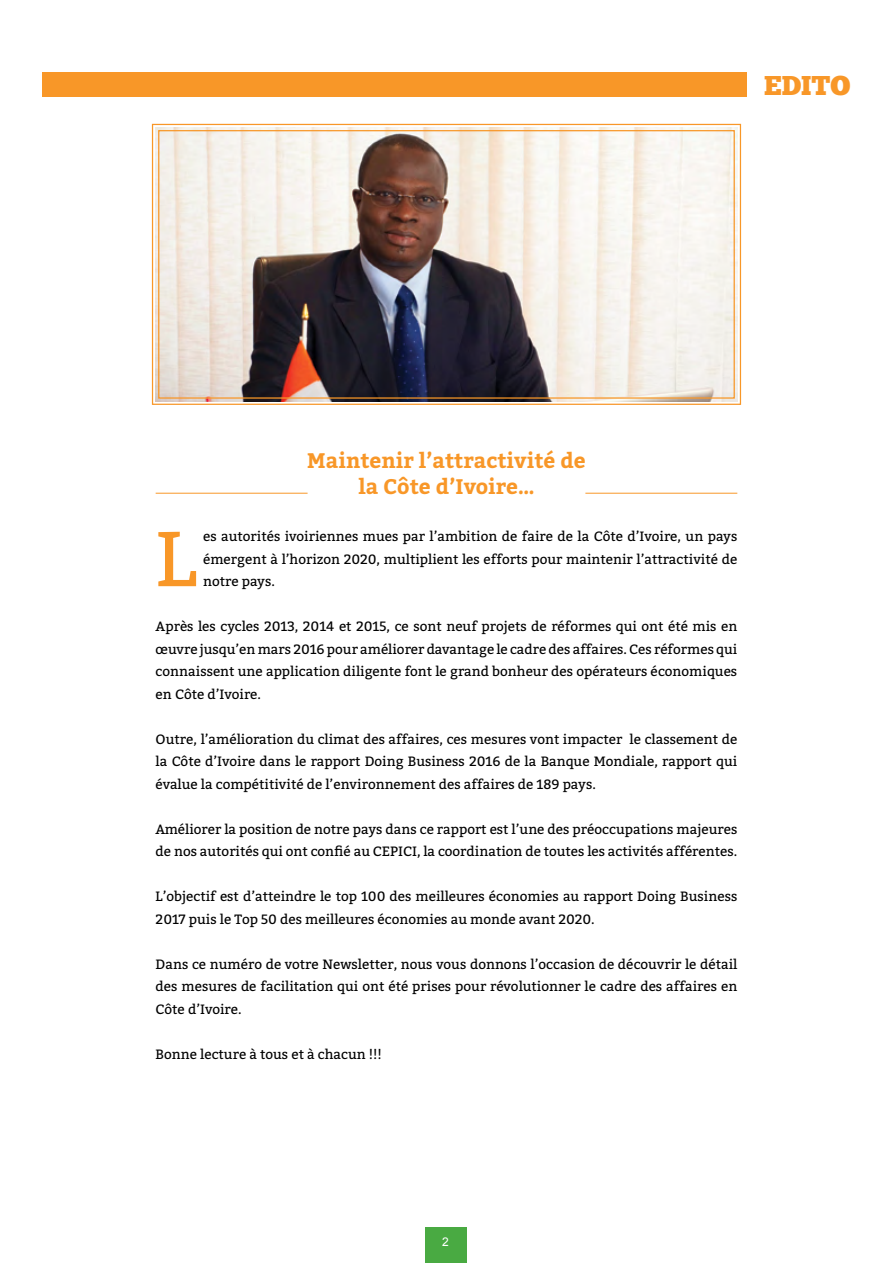
<style>
.page{position:relative;width:893px;height:1263px;background:#fff}
.page>*{position:absolute;margin:0;border:0;box-sizing:border-box;transform-origin:0 0}
.t1{font:77.85px "Bitter";color:#f89728}
.t2{font:27px "Chunk Five Ex";color:#f89728}
.t3{font:700 21px "Bitter";color:#f89728}
.t4{font:13.5px/22.5px "Bitter";color:#000;text-align:justify}
.t5{font:12px "Arial";color:#fff}
</style>
<div class="page">
<svg style="left:151px;top:123px;width:591px;height:282px"></svg>
<div style="left:158px;top:130px;width:577px;height:269px;border:1px solid #f89728"></div>
<hr style="left:585px;top:493px;width:152px;height:1px;background:#f89728">
<hr style="left:156px;top:493px;width:152px;height:1px;background:#f89728">
<div style="left:43px;top:72px;width:704px;height:25px;background:#f89728"></div>
<div style="left:426px;top:1227px;width:41px;height:36px;background:#49aa42"></div>
<p class="t2" style="left:764px;top:65px;width:88px">EDITO</p>
<p class="t3" style="left:307px;top:445px;width:280px">Maintenir l’attractivité de</p>
<p class="t3" style="left:358px;top:470px;width:177px">la Côte d’Ivoire…</p>
<p class="t1" style="left:156px;top:503px;width:43px">L</p>
<p class="t4" style="left:203px;top:525px;width:536px">es autorités ivoiriennes mues par l’ambition de faire de la Côte d’Ivoire, un pays émergent à l’horizon 2020, multiplient les efforts pour maintenir l’attractivité de notre pays.</p>
<p class="t4" style="left:156px;top:615px;width:583px">Après les cycles 2013, 2014 et 2015, ce sont neuf projets de réformes qui ont été mis en œuvre jusqu’en mars 2016 pour améliorer davantage le cadre des affaires. Ces réformes qui connaissent une application diligente font le grand bonheur des opérateurs économiques en Côte d’Ivoire.</p>
<p class="t4" style="left:156px;top:727px;width:583px">Outre, l’amélioration du climat des affaires, ces mesures vont impacter le classement de la Côte d’Ivoire dans le rapport Doing Business 2016 de la Banque Mondiale, rapport qui évalue la compétitivité de l’environnement des affaires de 189 pays.</p>
<p class="t4" style="left:156px;top:817px;width:583px">Améliorer la position de notre pays dans ce rapport est l’une des préoccupations majeures de nos autorités qui ont confié au CEPICI, la coordination de toutes les activités afférentes.</p>
<p class="t4" style="left:156px;top:885px;width:583px">L’objectif est d’atteindre le top 100 des meilleures économies au rapport Doing Business<br>2017 puis le Top 50 des meilleures économies au monde avant 2020.</p>
<p class="t4" style="left:156px;top:952px;width:583px">Dans ce numéro de votre Newsletter, nous vous donnons l’occasion de découvrir le détail des mesures de facilitation qui ont été prises pour révolutionner le cadre des affaires en Côte d’Ivoire.</p>
<p class="t4" style="left:156px;top:1042px;width:228px">Bonne lecture à tous et à chacun !!!</p>
<p class="t5" style="left:442px;top:1233px;width:8px">2</p>
</div>
